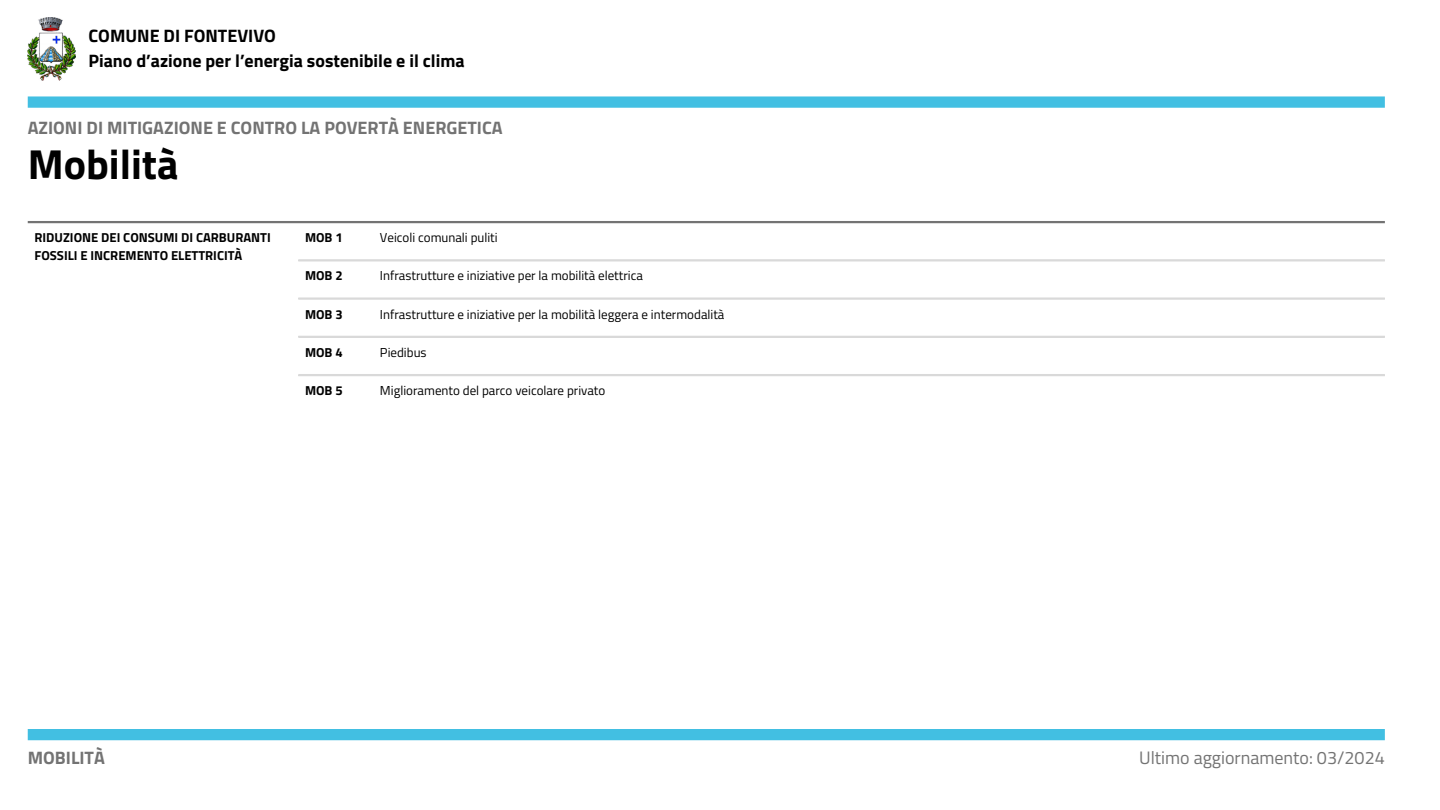
<style>
.page{position:relative;width:1440px;height:810px;background:#fff}
.page>*{position:absolute;margin:0;border:0;box-sizing:border-box;transform-origin:0 0}
.t1{font:700 42px "Titillium Web";color:#000}
.t2{font:700 18px/24.8px "Titillium Web";color:#000}
.t3{font:700 18px "Titillium Web";color:#737373}
.t4{font:18px "Titillium Web";color:#737373}
.t5{font:13px "Titillium Web";color:#000}
.t6{font:700 13px/18px "Titillium Web";color:#000}
</style>
<div class="page">
<div style="left:28px;top:96px;width:1357px;height:12px;background:#42bfe2"></div>
<div style="left:28px;top:729px;width:1357px;height:11px;background:#42bfe2"></div>
<img style="left:28px;top:17px;width:48px;height:63px">
<hr style="left:28px;top:221px;width:1357px;height:2px;background:#737373">
<hr style="left:298px;top:259px;width:1087px;height:2px;background:#d9d9d9">
<hr style="left:298px;top:297px;width:1087px;height:3px;background:#d9d9d9">
<hr style="left:298px;top:336px;width:1087px;height:2px;background:#d9d9d9">
<hr style="left:298px;top:374px;width:1087px;height:2px;background:#d9d9d9">
<p class="t2" style="left:89px;top:23px;width:378px">COMUNE DI FONTEVIVO<br>Piano d’azione per l’energia sostenibile e il clima</p>
<p class="t3" style="left:28px;top:114px;width:476px">AZIONI DI MITIGAZIONE E CONTRO LA POVERTÀ ENERGETICA</p>
<p class="t1" style="left:28px;top:132px;width:152px">Mobilità</p>
<p class="t6" style="left:35px;top:228px;width:238px">RIDUZIONE DEI CONSUMI DI CARBURANTI<br>FOSSILI E INCREMENTO ELETTRICITÀ</p>
<h3 class="t6" style="left:305px;top:228px;width:39px">MOB 1</h3>
<p class="t5" style="left:380px;top:227px;width:119px">Veicoli comunali puliti</p>
<h2 class="t6" style="left:305px;top:267px;width:39px">MOB 2</h2>
<h1 class="t5" style="left:380px;top:266px;width:264px">Infrastrutture e iniziative per la mobilità elettrica</h1>
<p class="t6" style="left:305px;top:305px;width:39px">MOB 3</p>
<p class="t5" style="left:380px;top:304px;width:346px">Infrastrutture e iniziative per la mobilità leggera e intermodalità</p>
<p class="t6" style="left:305px;top:343px;width:39px">MOB 4</p>
<p class="t5" style="left:380px;top:342px;width:48px">Piedibus</p>
<p class="t6" style="left:305px;top:381px;width:39px">MOB 5</p>
<p class="t5" style="left:380px;top:380px;width:227px">Miglioramento del parco veicolare privato</p>
<p class="t3" style="left:28px;top:744px;width:79px">MOBILITÀ</p>
<p class="t4" style="left:1139px;top:744px;width:247px">Ultimo aggiornamento: 03/2024</p>
</div>
